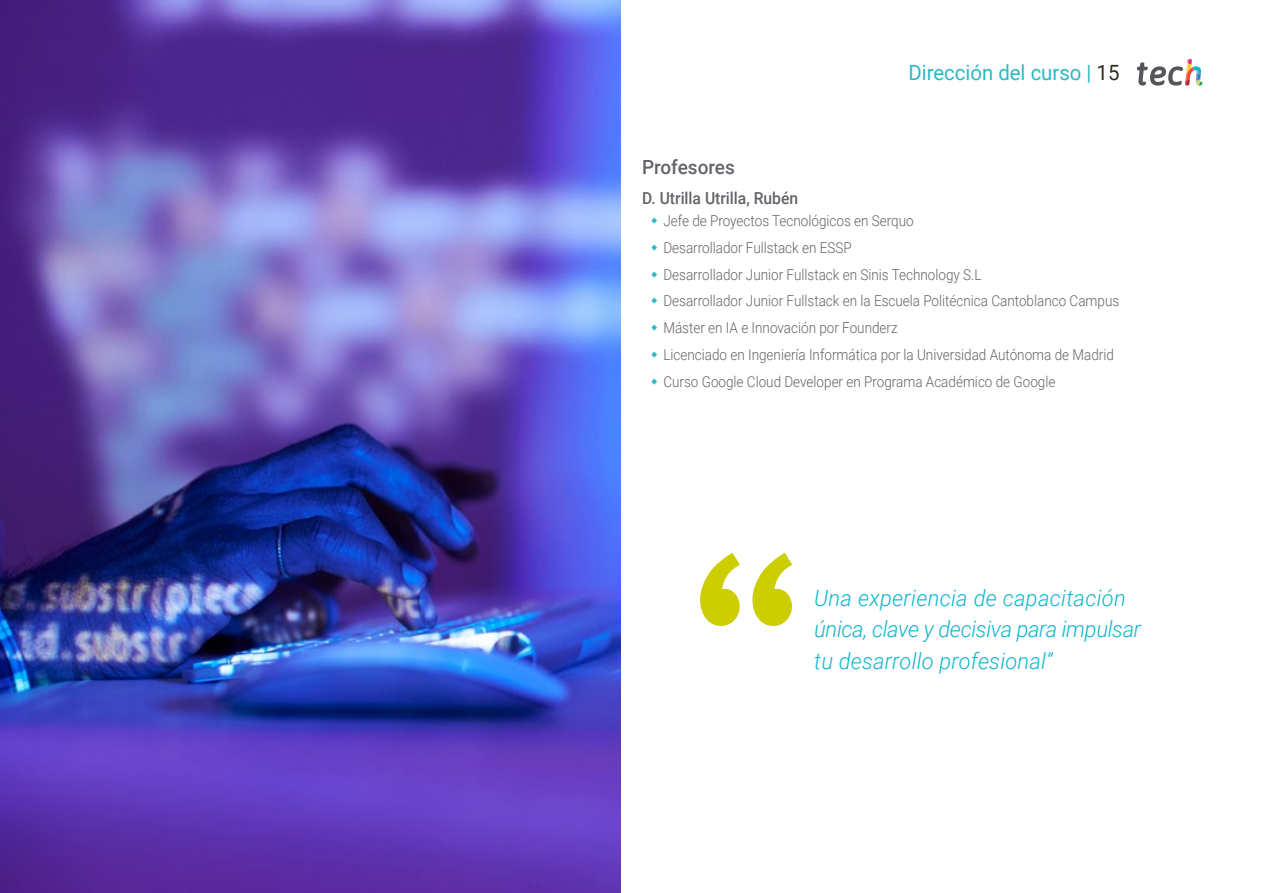
<style>
.page{position:relative;width:1263px;height:893px;background:#fff}
.page>*{position:absolute;margin:0;border:0;box-sizing:border-box;transform-origin:0 0}
.t1{font:italic 300 22.5px/31.5px "Roboto";letter-spacing:.01em;color:#0fb6cf}
.t2{font:21px "Roboto";color:#2db8c5}
.t3{font:500 19.5px "Roboto";color:#61646a}
.t4{font:500 16.5px "Roboto";color:#61646a;scale:.95 1}
.t5{font:300 15px/26.7px "Roboto";color:#61646a;scale:.9 1}
.s1{color:#312e20}
</style>
<div class="page">
<img style="left:0;top:0;width:621px;height:893px">
<svg style="left:1137px;top:59px;width:65px;height:27px"></svg>
<svg style="left:700px;top:553px;width:92px;height:73px"></svg>
<h2 class="t2" style="left:908px;top:57px;width:213px">Dirección del curso | <span class="s1">15</span></h2>
<h3 class="t3" style="left:642px;top:154px;width:94px">Profesores</h3>
<p class="t4" style="left:642px;top:186px;width:166px">D. Utrilla Utrilla, Rubén</p>
<p class="t5" style="left:663px;top:207px;width:508px">Jefe de Proyectos Tecnológicos en Serquo<br>Desarrollador Fullstack en ESSP<br>Desarrollador Junior Fullstack en Sinis Technology S.L<br>Desarrollador Junior Fullstack en la Escuela Politécnica Cantoblanco Campus Máster en IA e Innovación por Founderz<br>Licenciado en Ingeniería Informática por la Universidad Autónoma de Madrid Curso Google Cloud Developer en Programa Académico de Google</p>
<h1 class="t1" style="left:814px;top:581px;width:328px">Una experiencia de capacitación única, clave y decisiva para impulsar tu desarrollo profesional”</h1>
</div>
